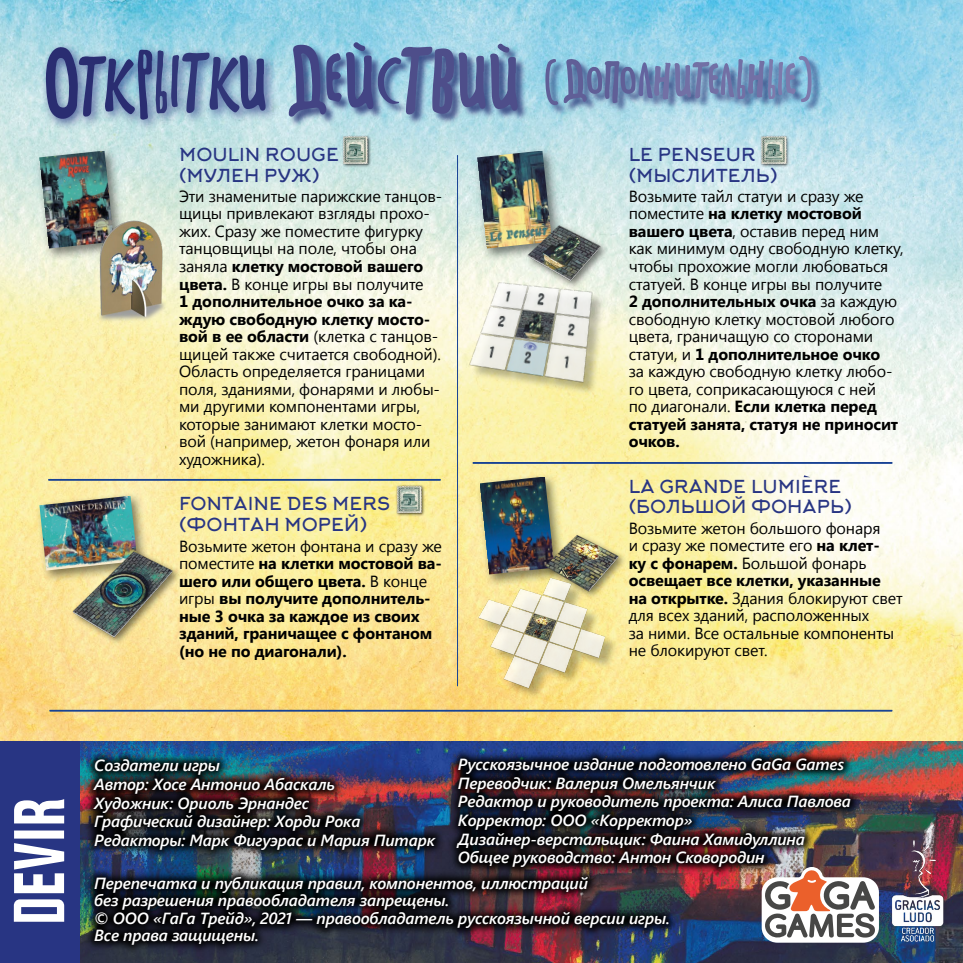
<style>
.page{position:relative;width:963px;height:963px;background:#fff}
.page>*{position:absolute;margin:0;border:0;box-sizing:border-box;transform-origin:0 0}
.t1{font:17.5px/20.5px "Arkhip";color:#283583}
.t2{font:16.1px/17.5px "Segoe UI";letter-spacing:-.01em;color:#000}
.t3{font:italic 600 16.1px/18.7px "Segoe UI";letter-spacing:-.01em;color:#fff}
.t4{font:700 16.1px/17.5px "Segoe UI";letter-spacing:-.01em;color:#000}
.s1{font-weight:700}
.s2{font-weight:400}
</style>
<div class="page">
<img style="left:0;top:0;width:962px;height:741px">
<svg style="left:803px;top:475px;width:7px;height:2px"></svg>
<div style="left:35px;top:147px;width:92px;height:115px;background:#000;opacity:.5"></div>
<img style="left:39px;top:150px;width:75px;height:98px">
<div style="left:473px;top:147px;width:91px;height:115px;background:#000;opacity:.5"></div>
<img style="left:477px;top:150px;width:75px;height:98px">
<div style="left:475px;top:473px;width:92px;height:114px;background:#000;opacity:.5"></div>
<img style="left:479px;top:476px;width:75px;height:98px">
<div style="left:35px;top:491px;width:115px;height:92px;background:#000;opacity:.5"></div>
<img style="left:39px;top:495px;width:98px;height:75px">
<img style="left:83px;top:216px;width:96px;height:128px">
<hr style="left:457px;top:155px;width:1px;height:531px;background:#164194">
<hr style="left:48px;top:479px;width:392px;height:1px;background:#164194">
<hr style="left:48px;top:480px;width:392px;height:1px;background:#164194">
<hr style="left:50px;top:710px;width:842px;height:1px;background:#164194">
<hr style="left:472px;top:462px;width:420px;height:1px;background:#164194">
<hr style="left:472px;top:463px;width:420px;height:1px;background:#164194">
<div style="left:342px;top:135px;width:30px;height:33px;background:#000;opacity:.75"></div>
<img style="left:342px;top:136px;width:27px;height:28px">
<div style="left:395px;top:484px;width:31px;height:33px;background:#000;opacity:.75"></div>
<img style="left:396px;top:485px;width:26px;height:28px">
<div style="left:759px;top:135px;width:31px;height:33px;background:#000;opacity:.75"></div>
<img style="left:760px;top:136px;width:26px;height:28px">
<div style="left:71px;top:549px;width:110px;height:97px;background:#000;opacity:.5"></div>
<img style="left:64px;top:546px;width:110px;height:92px">
<img style="left:517px;top:212px;width:96px;height:77px">
<img style="left:535px;top:529px;width:96px;height:62px">
<div style="left:480px;top:579px;width:138px;height:120px;background:#000;opacity:.34"></div>
<img style="left:472px;top:575px;width:136px;height:115px">
<img style="left:451px;top:265px;width:155px;height:133px">
<img style="left:79px;top:741px;width:883px;height:221px">
<img style="left:84px;top:749px;width:594px;height:205px">
<div style="left:0;top:741px;width:79px;height:221px;background:#283583"></div>
<svg style="left:14px;top:799px;width:50px;height:122px"></svg>
<img style="left:889px;top:838px;width:56px;height:104px">
<div style="left:289px;top:42px;width:533px;height:85px;background:#20286d;opacity:.75"></div>
<svg style="left:288px;top:41px;width:229px;height:76px;background:#6d85af"></svg>
<svg style="left:545px;top:56px;width:266px;height:49px;background:#7896bd"></svg>
<svg style="left:761px;top:866px;width:117px;height:76px"></svg>
<img style="left:447px;top:748px;width:413px;height:129px">
<div style="left:40px;top:41px;width:238px;height:91px;background:#283583;opacity:.75"></div>
<svg style="left:46px;top:45px;width:220px;height:75px;background:#6e86ae"></svg>
<p class="t1" style="left:179px;top:145px;width:161px">MOULIN ROUGE (МУЛЕН РУЖ)</p>
<p class="t2" style="left:179px;top:187px;width:264px">Эти знаменитые парижские танцов&shy;щицы привлекают взгляды прохо&shy;жих. Сразу же поместите фигурку танцовщицы на поле, чтобы она заняла <span class="s1">клетку мостовой вашего цвета.</span> В конце игры вы получите<br><span class="s1">1 дополнительное очко за ка&shy;ждую свободную клетку мосто&shy;вой в ее области</span> (клетка с танцов&shy;щицей также считается свободной).<br>Область определяется границами поля, зданиями, фонарями и любы&shy;ми другими компонентами игры, которые занимают клетки мосто&shy;вой (например, жетон фонаря или художника).</p>
<p class="t1" style="left:179px;top:494px;width:212px;line-height:21px">FONTAINE DES MERS (ФОНТАН МОРЕЙ)</p>
<p class="t4" style="left:179px;top:536px;width:264px"><span class="s2">Возьмите жетон фонтана и сразу же поместите</span> на клетки мостовой ва&shy;шего или общего цвета. <span class="s2">В конце игры</span> вы получите дополнитель&shy;ные 3 очка за каждое из своих зданий, граничащее с фонтаном (но не по диагонали).</p>
<p class="t1" style="left:628px;top:145px;width:150px">LE PENSEUR (МЫСЛИТЕЛЬ)</p>
<p class="t2" style="left:628px;top:187px;width:276px">Возьмите тайл статуи и сразу же поместите <span class="s1">на клетку мостовой вашего цвета</span>, оставив перед ним как минимум одну свободную клетку, чтобы прохожие могли любоваться статуей. В конце игры вы получите<br><span class="s1">2 дополнительных очка</span> за каждую свободную клетку мостовой любого цвета, граничащую со сторонами статуи, и <span class="s1">1 дополнительное очко<br></span>за каждую свободную клетку любо&shy;го цвета, соприкасающуюся с ней<br>по диагонали. <span class="s1">Если клетка перед статуей занята, статуя не приносит очков.</span></p>
<p class="t1" style="left:628px;top:476px;width:224px">LA GRANDE LUMIЕRE (БОЛЬШОЙ ФОНАРЬ)</p>
<p class="t2" style="left:628px;top:518px;width:275px">Возьмите жетон большого фонаря<br>и сразу же поместите его <span class="s1">на клет-<br>ку с фонарем.</span> Большой фонарь <span class="s1">освещает все клетки, указанные на открытке.</span> Здания блокируют свет для всех зданий, расположенных<br>за ними. Все остальные компоненты не блокируют свет.</p>
<p class="t3" style="left:458px;top:754px;width:394px">Русскоязычное издание подготовлено GaGa Games Переводчик: Валерия Омельянчик<br>Редактор и руководитель проекта: Алиса Павлова Корректор: ООО «Корректор» Дизайнер-верстальщик: Фаина Хамидуллина Общее руководство: Антон Сковородин</p>
<p class="t3" style="left:94px;top:755px;width:342px">Создатели игры<br>Автор: Хосе Антонио Абаскаль<br>Художник: Ориоль Эрнандес<br>Графический дизайнер: Хорди Рока<br>Редакторы: Марк Фигуэрас и Мария Питарк</p>
<p class="t3" style="left:94px;top:873px;width:495px;line-height:17px">Перепечатка и публикация правил, компонентов, иллюстраций без разрешения правообладателя запрещены.</p>
<p class="t3" style="left:94px;top:909px;width:577px;line-height:17px">© ООО «ГаГа Трейд», 2021 — правообладатель русскоязычной версии игры.<br>Все права защищены.</p>
</div>
